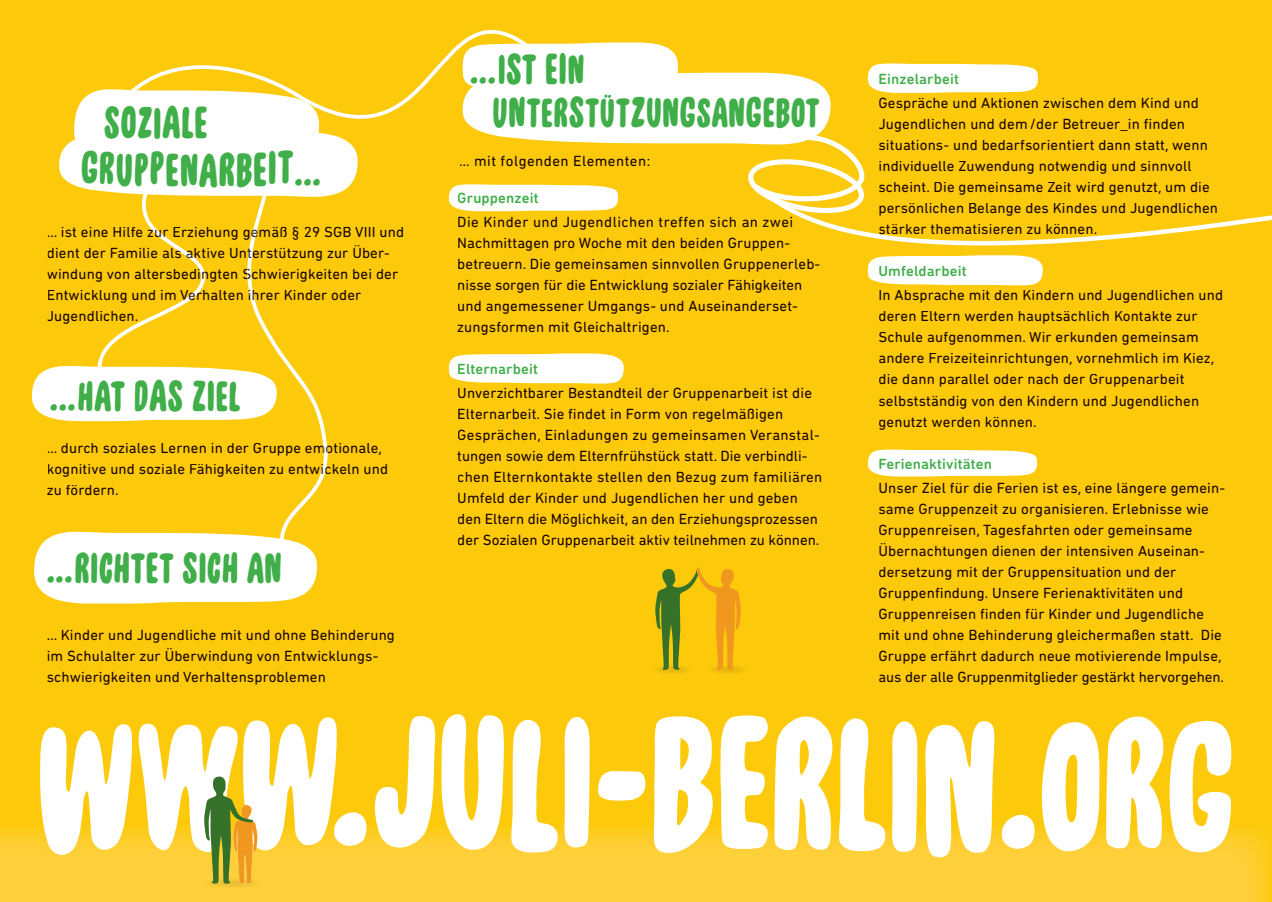
<style>
.page{position:relative;width:1272px;height:902px;background:#fff}
.page>*{position:absolute;margin:0;border:0;box-sizing:border-box;transform-origin:0 0}
.t1{font:195px "Unpack";color:#fff}
.t2{font:49.5px "Unpack";letter-spacing:.02em;color:#40ae49}
.t3{font:46.5px "Unpack";color:#40ae49}
.t4{font:45.15px "Unpack";letter-spacing:.02em;color:#40ae49}
.t5{font:43.5px "Unpack";letter-spacing:.015em;color:#40ae49}
.t6{font:37.5px "Unpack";color:#40ae49}
.t7{font:15px/21px "DIN Next Rounded LT Pro";letter-spacing:.01em;color:#190200}
.t8{font:500 15px "DIN Next Rounded LT Pro";letter-spacing:.01em;color:#40ae49}
.t9{font:15px "DIN Next Rounded LT Pro";letter-spacing:.03em;color:#190200}
.s1{font-size:48px}
.s2{font-size:47.85px}
.s3{font-size:38.7px}
.s4{font-size:37.5px}
.s5{font-size:43.8px}
.s6{font-size:46.5px}
.s7{font-size:43.5px}
.s8{font-size:45px}
.s9{font-size:42px}
.s10{font-size:189px}
.s11{font-size:192.45px}
.s12{font-size:198px}
.s13{font-size:201px}
</style>
<div class="page">
<div style="left:0;top:0;width:1271px;height:901px;background:#fcca0b"></div>
<img style="left:0;top:829px;width:1269px;height:72px">
<img style="left:40px;top:829px;width:164px;height:25px">
<img style="left:257px;top:829px;width:109px;height:21px">
<img style="left:206px;top:878px;width:54px;height:9px">
<svg style="left:204px;top:776px;width:53px;height:107px"></svg>
<svg style="left:132px;top:29px;width:394px;height:75px"></svg>
<svg style="left:448px;top:353px;width:175px;height:30px;background:#fef9e7"></svg>
<svg style="left:867px;top:255px;width:175px;height:30px;background:#fefae8"></svg>
<svg style="left:655px;top:567px;width:86px;height:103px"></svg>
<svg style="left:32px;top:89px;width:372px;height:514px"></svg>
<div style="left:47px;top:485px;width:71px;height:10px;background:#fcca0b"></div>
<svg style="left:867px;top:449px;width:170px;height:27px;background:#fef8e2"></svg>
<div style="left:458px;top:363px;width:80px;height:11px;background:#fff"></div>
<svg style="left:449px;top:43px;width:822px;height:202px"></svg>
<div style="left:879px;top:266px;width:87px;height:10px;background:#fff"></div>
<div style="left:879px;top:458px;width:111px;height:10px;background:#fff"></div>
<h3 class="t3" style="left:104px;top:97px;width:105px">S<span class="s1">O</span>ZI<span class="s1">A</span>LE</h3>
<h2 class="t2" style="left:81px;top:143px;width:241px"><span class="s1">GR</span><span class="s2">U</span><span class="s1">PP</span><span class="s2">EN</span>ARBEIT<span class="s3">...</span></h2>
<p class="t7" style="left:47px;top:221px;width:359px">… ist eine Hilfe zur Erziehung gemäß § 29 SGB VIII und dient der Familie als aktive Unterstützung zur Über&shy;windung von altersbedingten Schwierigkeiten bei der Entwicklung und im Verhalten ihrer Kinder oder Jugendlichen.</p>
<h3 class="t4" style="left:50px;top:372px;width:192px"><span class="s4">...</span><span class="s5">H</span>AT D<span class="s6">A</span>S ZI<span class="s5">EL</span></h3>
<p class="t7" style="left:47px;top:437px;width:343px">… durch soziales Lernen in der Gruppe emotionale, kognitive und soziale Fähigkeiten zu entwickeln und zu fördern.</p>
<h3 class="t4" style="left:47px;top:544px;width:236px"><span class="s4">...</span>RICHTET SICH AN</h3>
<p class="t7" style="left:47px;top:623px;width:350px">… Kinder und Jugendliche mit und ohne Behinderung im Schulalter zur Überwindung von Entwicklungs&shy;schwierigkeiten und Verhaltensproblemen</p>
<h3 class="t6" style="left:470px;top:51px;width:116px">...<span class="s7">I</span><span class="s8">ST E</span><span class="s6">I</span><span class="s7">N</span></h3>
<h3 class="t5" style="left:493px;top:89px;width:328px">U<span class="s8">N</span>T<span class="s9">E</span>R<span class="s8">S</span>T<span class="s9">Ü</span>T<span class="s8">Z</span>UN<span class="s8">G</span><span class="s9">S</span>AN<span class="s8">G</span>EBOT</h3>
<p class="t9" style="left:459px;top:152px;width:192px">… mit folgenden Elementen:</p>
<p class="t8" style="left:457px;top:189px;width:83px">Gruppenzeit</p>
<p class="t7" style="left:457px;top:211px;width:364px">Die Kinder und Jugendlichen treffen sich an zwei Nachmittagen pro Woche mit den beiden Gruppen&shy;betreuern. Die gemeinsamen sinnvollen Gruppenerleb&shy;nisse sorgen für die Entwicklung sozialer Fähigkeiten und angemessener Umgangs- und Auseinanderset&shy;zungsformen mit Gleichaltrigen.</p>
<p class="t8" style="left:457px;top:360px;width:82px">Elternarbeit</p>
<p class="t7" style="left:457px;top:382px;width:366px">Unverzichtbarer Bestandteil der Gruppenarbeit ist die Elternarbeit. Sie findet in Form von regelmäßigen Gesprächen, Einladungen zu gemeinsamen Veranstal&shy;tungen sowie dem Elternfrühstück statt. Die verbindli&shy;chen Elternkontakte stellen den Bezug zum familiären Umfeld der Kinder und Jugendlichen her und geben den Eltern die Möglichkeit, an den Erziehungsprozessen der Sozialen Gruppenarbeit aktiv teilnehmen zu können.</p>
<p class="t8" style="left:878px;top:70px;width:82px">Einzelarbeit</p>
<p class="t7" style="left:878px;top:93px;width:341px">Gespräche und Aktionen zwischen dem Kind und Jugendlichen und dem /der Betreuer_in finden situations- und bedarfsorientiert dann statt, wenn individuelle Zuwendung notwendig und sinnvoll scheint. Die gemeinsame Zeit wird genutzt, um die persönlichen Belange des Kindes und Jugendlichen stärker thematisieren zu können.</p>
<p class="t8" style="left:878px;top:262px;width:90px">Umfeldarbeit</p>
<p class="t7" style="left:878px;top:285px;width:346px">In Absprache mit den Kindern und Jugendlichen und deren Eltern werden hauptsächlich Kontakte zur Schule aufgenommen. Wir erkunden gemeinsam andere Freizeiteinrichtungen, vornehmlich im Kiez, die dann parallel oder nach der Gruppenarbeit selbstständig von den Kindern und Jugendlichen genutzt werden können.</p>
<p class="t8" style="left:878px;top:454px;width:115px">Ferienaktivitäten</p>
<p class="t7" style="left:878px;top:477px;width:348px">Unser Ziel für die Ferien ist es, eine längere gemein&shy;same Gruppenzeit zu organisieren. Erlebnisse wie Gruppenreisen, Tagesfahrten oder gemeinsame Übernachtungen dienen der intensiven Auseinan&shy;dersetzung mit der Gruppensituation und der Gruppenfindung. Unsere Ferienaktivitäten und Gruppenreisen finden für Kinder und Jugendliche mit und ohne Behinderung gleichermaßen statt. Die Gruppe erfährt dadurch neue motivierende Impulse, aus der alle Gruppenmitglieder gestärkt hervorgehen.</p>
<h1 class="t1" style="left:36px;top:681px;width:1200px"><span class="s10">WW</span><span class="s11">W.</span><span class="s12">JU</span>LI<span class="s12">-B</span>ERLI<span class="s13">N</span>.<span class="s11">ORG</span></h1>
</div>
